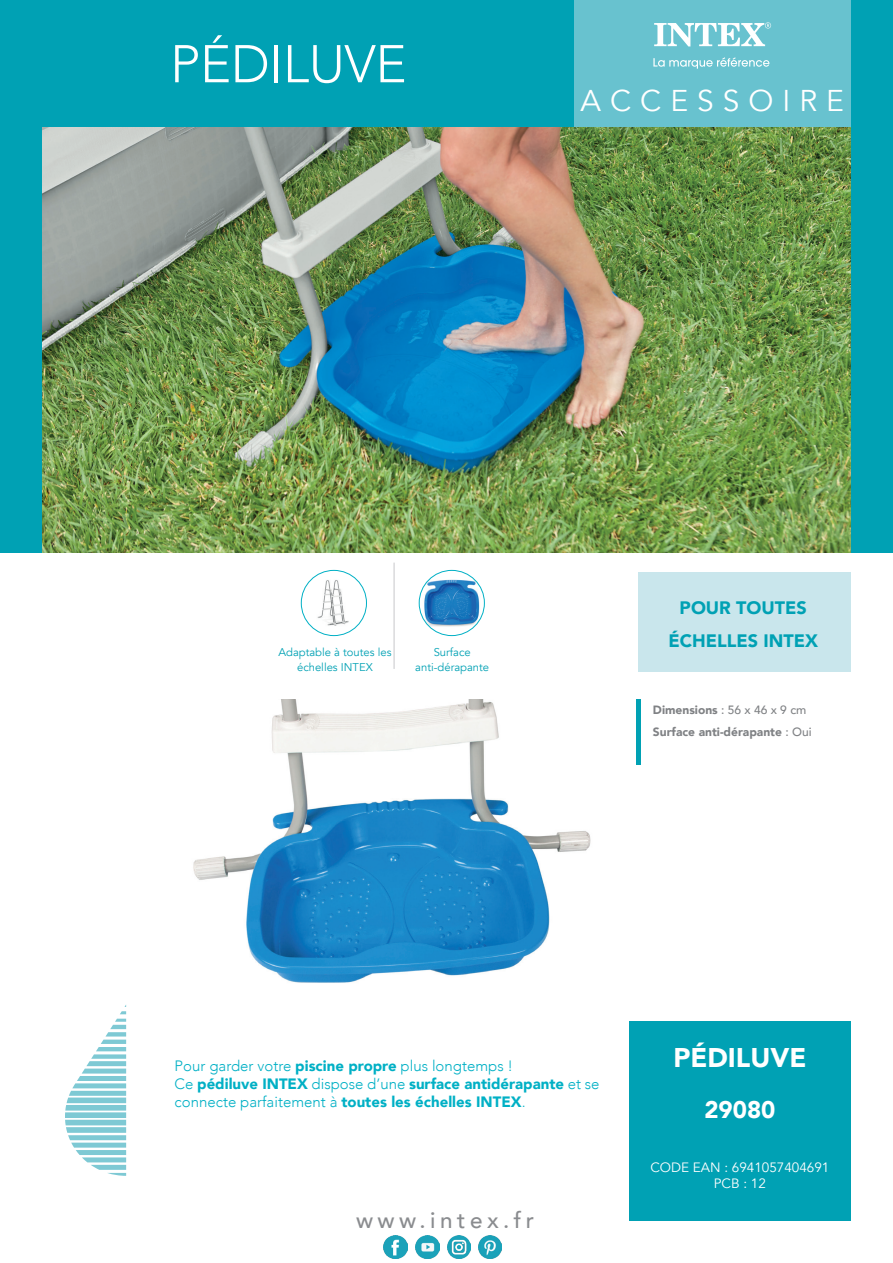
<style>
.page{position:relative;width:893px;height:1263px;background:#fff}
.page>*{position:absolute;margin:0;border:0;box-sizing:border-box;transform-origin:0 0}
.t1{font:300 52.5px "Avenir";letter-spacing:-.005em;color:#fff}
.t2{font:30px "Avenir";letter-spacing:.3em;color:#fff}
.t3{font:900 27px "Avenir";color:#fff}
.t4{font:900 24px "Avenir";color:#fff}
.t5{font:500 22.5px "Avenir";letter-spacing:.2em;color:#8a8c8f}
.t6{font:900 18px/33px "Avenir";color:#00a1b4;text-align:center}
.t7{font:300 15px/18px "Avenir";color:#00b0c5}
.t8{font:13.5px/16.2px "Avenir";color:#fff;text-align:center}
.t9{font:900 12px/22.5px "Avenir";color:#808285}
.t10{font:11.25px/15px "Avenir";color:#00a1b4;text-align:center}
.s1{font-weight:500}
.s2{font-weight:900}
</style>
<div class="page">
<div style="left:621px;top:1020px;width:229px;height:200px;background:#00a1b4"></div>
<div style="left:43px;top:1015px;width:586px;height:211px;background:#fff"></div>
<div style="left:0;top:0;width:893px;height:553px;background:#00a1b4"></div>
<div style="left:574px;top:0;width:276px;height:128px;background:#68c2cf"></div>
<svg style="left:65px;top:1005px;width:61px;height:171px"></svg>
<svg style="left:654px;top:22px;width:117px;height:24px"></svg>
<svg style="left:653px;top:57px;width:116px;height:12px"></svg>
<img style="left:43px;top:128px;width:807px;height:425px">
<hr style="left:394px;top:563px;width:1px;height:106px;background:#c7c8ca">
<div style="left:638px;top:572px;width:212px;height:100px;background:#c9e6ec"></div>
<img style="left:193px;top:699px;width:398px;height:284px">
<img style="left:301px;top:570px;width:65px;height:66px;border-radius:33px">
<div style="left:301px;top:570px;width:66px;height:66px;border:1px solid #00b0c5;border-radius:50%"></div>
<img style="left:384px;top:1235px;width:23px;height:24px">
<img style="left:416px;top:1235px;width:23px;height:24px">
<img style="left:448px;top:1235px;width:23px;height:24px">
<img style="left:478px;top:1235px;width:24px;height:24px">
<img style="left:419px;top:572px;width:65px;height:63px">
<div style="left:419px;top:570px;width:66px;height:66px;border:1px solid #00b0c5;border-radius:50%"></div>
<hr style="left:636px;top:699px;width:4px;height:66px;background:#00a1b4">
<h1 class="t1" style="left:170px;top:33px;width:238px">PÉDILUVE</h1>
<h2 class="t2" style="left:580px;top:83px;width:265px">ACCESSOIRE</h2>
<p class="t10" style="left:278px;top:645px;width:115px">Adaptable à toutes les échelles INTEX</p>
<p class="t10" style="left:415px;top:645px;width:75px">Surface anti-dérapante</p>
<p class="t6" style="left:668px;top:591px;width:151px">POUR TOUTES<br>ÉCHELLES INTEX</p>
<p class="t9" style="left:653px;top:698px;width:160px">Dimensions <span class="s1">: 56 x 46 x 9 cm<br></span>Surface anti-dérapante <span class="s1">: Oui</span></p>
<p class="t7" style="left:175px;top:1056px;width:426px">Pour garder votre <span class="s2">piscine propre</span> plus longtemps !<br>Ce <span class="s2">pédiluve INTEX</span> dispose d’une <span class="s2">surface antidérapante</span> et se connecte parfaitement à <span class="s2">toutes les échelles INTEX</span>.</p>
<h3 class="t5" style="left:356px;top:1201px;width:180px">www.intex.fr</h3>
<h3 class="t3" style="left:673px;top:1035px;width:135px">PÉDILUVE</h3>
<h3 class="t4" style="left:704px;top:1089px;width:73px">29080</h3>
<p class="t8" style="left:650px;top:1159px;width:181px">CODE EAN : 6941057404691<br>PCB : 12</p>
</div>
